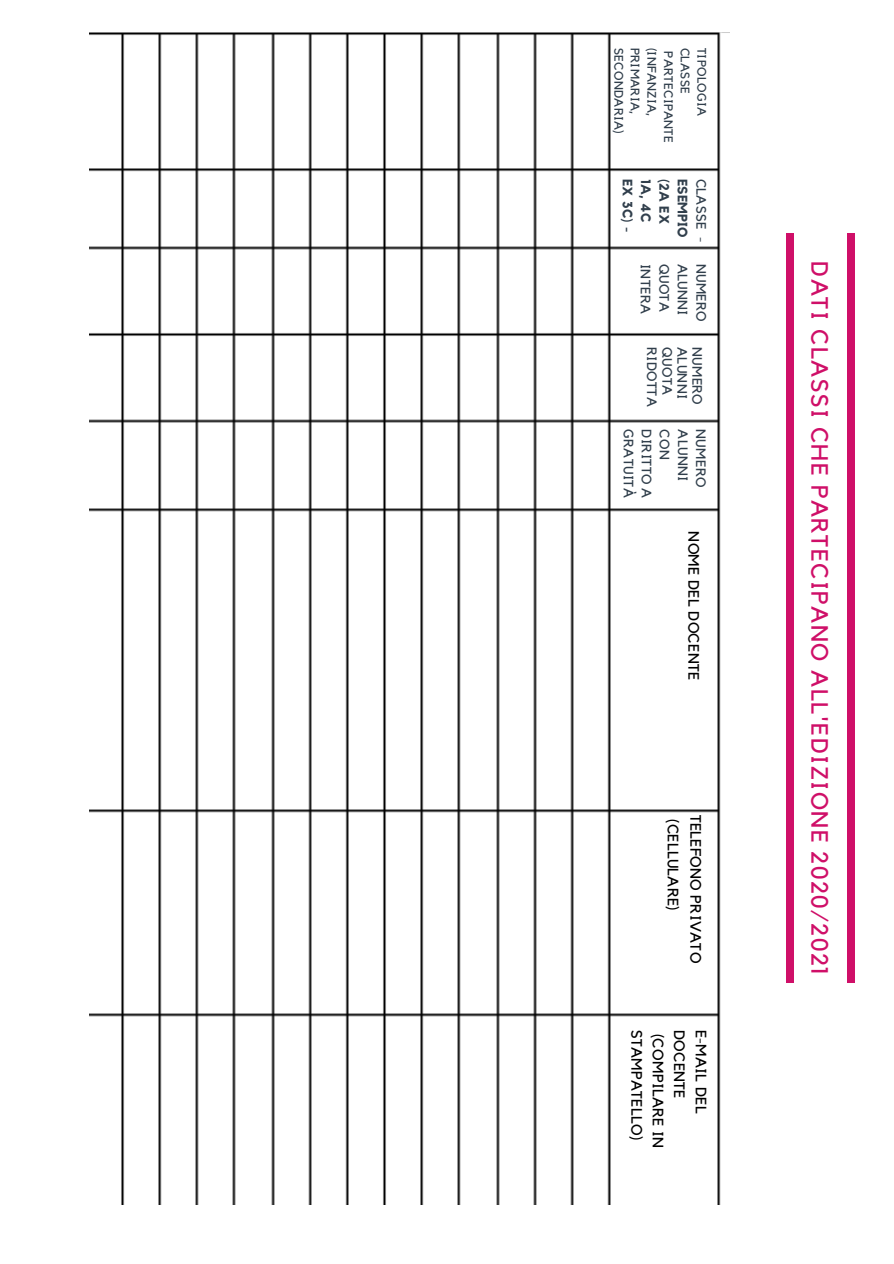
<style>
.page{position:relative;width:894px;height:1264px;background:#fff}
.page>*{position:absolute;margin:0;border:0;box-sizing:border-box;transform-origin:0 0}
.t1{font:23.55px "Kollektif";letter-spacing:.06em;color:#cf0f68}
.t2{font:15px/21.5px "Kollektif";letter-spacing:.02em;color:#000}
.t3{font:13.5px/18px "Kollektif";letter-spacing:.02em;color:#313f4c}
.t4{font:700 13.5px/18.3px "Kollektif";letter-spacing:.02em;color:#313f4c}
.t5{font:12.3px/16.6px "Kollektif";letter-spacing:.02em;color:#313f4c}
</style>
<div class="page">
<div style="left:847px;top:233px;width:7px;height:749px;background:#cf0f68"></div>
<div style="left:786px;top:233px;width:7px;height:749px;background:#cf0f68"></div>
<img style="left:89px;top:32px;width:640px;height:1171px">
<p class="t5" style="left:709px;top:48px;width:97px;rotate:90deg">TIPOLOGIA<br>CLASSE<br>PARTECIPANTE (INFANZIA,<br>PRIMARIA,<br>SECONDARIA)</p>
<p class="t4" style="left:691px;top:179px;width:61px;rotate:90deg">ESEMPIO (2A EX<br>1A, 4C<br>EX 3C) -</p>
<p class="t3" style="left:709px;top:179px;width:65px;rotate:90deg">CLASSE -</p>
<p class="t3" style="left:709px;top:264px;width:59px;line-height:18.6px;rotate:90deg">NUMERO<br>ALUNNI<br>QUOTA<br>INTERA</p>
<p class="t3" style="left:704px;top:347px;width:61px;line-height:15.1px;rotate:90deg">NUMERO<br>ALUNNI<br>QUOTA<br>RIDOTTA</p>
<p class="t3" style="left:709px;top:429px;width:70px;rotate:90deg">NUMERO<br>ALUNNI<br>CON<br>DIRITTO A<br>GRATUITÀ</p>
<p class="t2" style="left:703px;top:531px;width:150px;rotate:90deg">NOME DEL DOCENTE</p>
<p class="t2" style="left:706px;top:814px;width:150px;line-height:22.5px;rotate:90deg">TELEFONO PRIVATO (CELLULARE)</p>
<p class="t2" style="left:710px;top:1029px;width:120px;rotate:90deg">E-MAIL DEL<br>DOCENTE (COMPILARE IN<br>STAMPATELLO)</p>
<h1 class="t1" style="left:830px;top:261px;width:714px;rotate:90deg">DATI CLASSI CHE PARTECIPANO ALL'EDIZIONE 2020/2021</h1>
</div>
